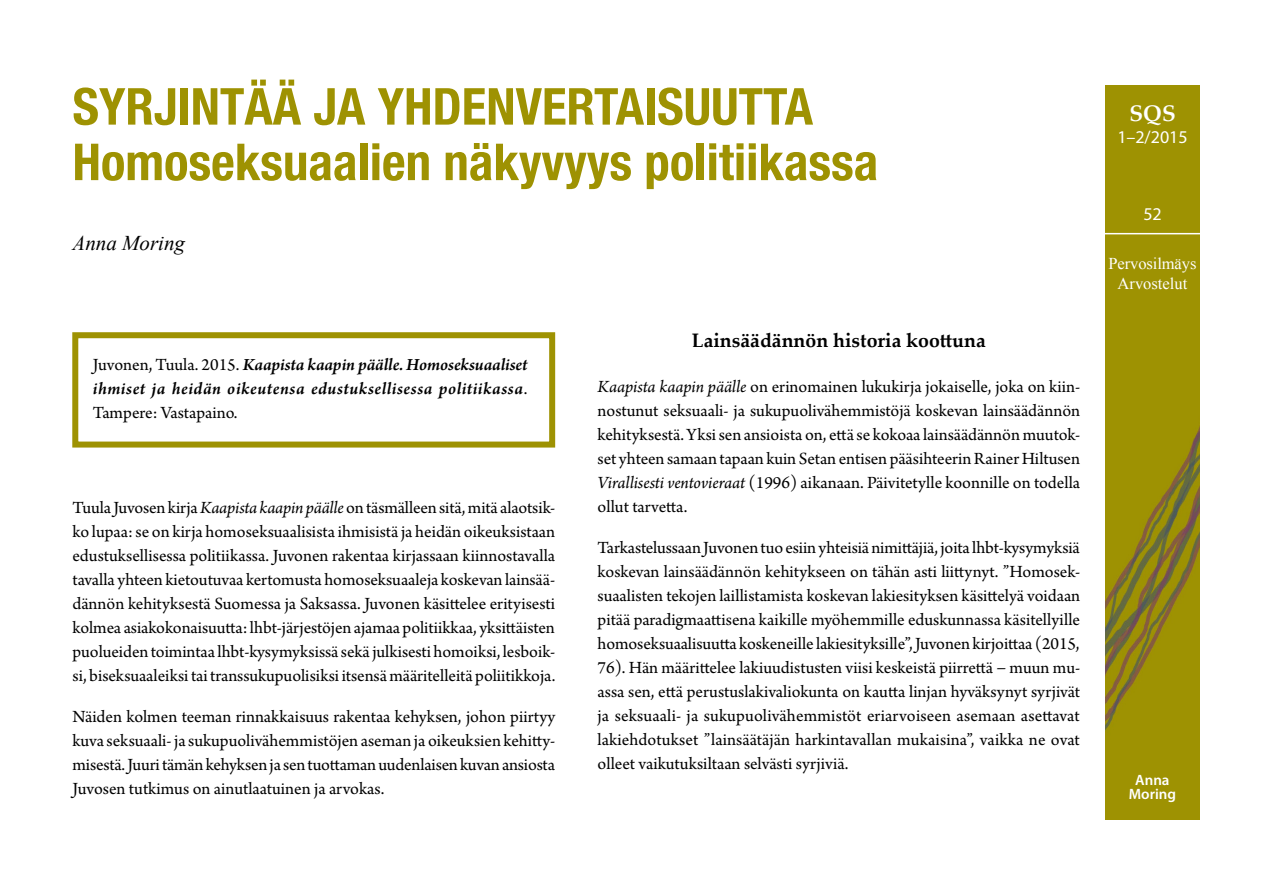
<style>
.page{position:relative;width:1263px;height:893px;background:#fff}
.page>*{position:absolute;margin:0;border:0;box-sizing:border-box;transform-origin:0 0}
.Pääotsikko_uusi_Helv{font:700 condensed 51px "Helvetica Neue";color:#9e9202}
.t1{font:700 22.5px "Palatino Linotype";color:#fff}
.Kirjoittaja{font:italic 21px "Times New Roman";color:#000}
.Väliotsikko_1{font:700 19.5px "Palatino Linotype";color:#000}
.Leipateksti_suomi-ta{font:18px/24px "Arno Pro";color:#000;text-align:justify}
.Leipateksti_runot{font:italic 600 18px/24px "Arno Pro";letter-spacing:.03em;color:#000;text-align:justify}
.Sivunumerot___lehtin{font:18px "Myriad Pro";color:#fff}
.t2{font:16.5px/19.8px "Times New Roman";letter-spacing:-.005em;color:#fff;text-align:center}
.t3{font:600 15px/13.5px "Myriad Pro";color:#fff;text-align:center}
.s1{font-weight:400;font-style:normal}
.s2{font-style:italic}
</style>
<div class="page">
<img style="left:1106px;top:85px;width:93px;height:735px">
<hr style="left:1101px;top:233px;width:104px;height:1px;background:#fff">
<div style="left:72px;top:332px;width:483px;height:116px;border:6px solid #9e9202"></div>
<p class="Pääotsikko_uusi_Helv" style="left:73px;top:76px;width:742px">SYRJINTÄÄ JA YHDENVERTAISUUTTA</p>
<p class="Pääotsikko_uusi_Helv" style="left:73px;top:131px;width:807px">Homoseksuaalien näkyvyys politiikassa</p>
<p class="Kirjoittaja" style="left:73px;top:228px;width:114px">Anna Moring</p>
<p class="Leipateksti_runot" style="left:93px;top:354px;width:436px"><span class="s1">Juvonen, Tuula. 2015.</span> Kaapista kaapin päälle. Homoseksuaaliset ihmiset ja heidän oikeutensa edustuksellisessa politiikassa<span class="s1">.<br>Tampere: Vastapaino.</span></p>
<p class="Leipateksti_suomi-ta" style="left:73px;top:496px;width:484px">Tuula Juvosen kirja <span class="s2">Kaapista kaapin päälle</span> on täsmälleen sitä, mitä alaotsik&shy;ko lupaa: se on kirja homoseksuaalisista ihmisistä ja heidän oikeuksistaan edustuksellisessa politiikassa. Juvonen rakentaa kirjassaan kiinnostavalla tavalla yhteen kietoutuvaa kertomusta homoseksuaaleja koskevan lainsää&shy;dännön kehityksestä Suomessa ja Saksassa. Juvonen käsittelee erityisesti kolmea asiakokonaisuutta: lhbt-järjestöjen ajamaa politiikkaa, yksittäisten puolueiden toimintaa lhbt-kysymyksissä sekä julkisesti homoiksi, lesboik&shy;si, biseksuaaleiksi tai transsukupuolisiksi itsensä määritelleitä poliitikkoja.</p>
<p class="Leipateksti_suomi-ta" style="left:73px;top:705px;width:484px">Näiden kolmen teeman rinnakkaisuus rakentaa kehyksen, johon piirtyy kuva seksuaali- ja sukupuolivähemmistöjen aseman ja oikeuksien kehitty&shy;misestä. Juuri tämän kehyksen ja sen tuottaman uudenlaisen kuvan ansiosta Juvosen tutkimus on ainutlaatuinen ja arvokas.</p>
<p class="Väliotsikko_1" style="left:692px;top:327px;width:295px">Lainsäädännön historia koottuna</p>
<p class="Leipateksti_suomi-ta" style="left:597px;top:376px;width:484px"><span class="s2">Kaapista kaapin päälle</span> on erinomainen lukukirja jokaiselle, joka on kiin&shy;nostunut seksuaali- ja sukupuolivähemmistöjä koskevan lainsäädännön kehityksestä. Yksi sen ansioista on, että se kokoaa lainsäädännön muutok&shy;set yhteen samaan tapaan kuin Setan entisen pääsihteerin Rainer Hiltusen <span class="s2">Virallisesti ventovieraat</span> (1996) aikanaan. Päivitetylle koonnille on todella ollut tarvetta.</p>
<p class="Leipateksti_suomi-ta" style="left:597px;top:537px;width:484px">Tarkastelussaan Juvonen tuo esiin yhteisiä nimittäjiä, joita lhbt-kysymyksiä koskevan lainsäädännön kehitykseen on tähän asti liittynyt. ”Homosek&shy;suaalisten tekojen laillistamista koskevan lakiesityksen käsittelyä voidaan pitää paradigmaattisena kaikille myöhemmille eduskunnassa käsitellyille homoseksuaalisuutta koskeneille lakiesityksille”, Juvonen kirjoittaa (2015, 76). Hän määrittelee lakiuudistusten viisi keskeistä piirrettä − muun mu&shy;assa sen, että perustuslakivaliokunta on kautta linjan hyväksynyt syrjivät ja seksuaali- ja sukupuolivähemmistöt eriarvoiseen asemaan asettavat lakiehdotukset ”lainsäätäjän harkintavallan mukaisina”, vaikka ne ovat olleet vaikutuksiltaan selvästi syrjiviä.</p>
<p class="t1" style="left:1129px;top:98px;width:48px">SQS</p>
<p class="Sivunumerot___lehtin" style="left:1117px;top:126px;width:72px">1–2/2015</p>
<p class="Sivunumerot___lehtin" style="left:1143px;top:203px;width:20px">52</p>
<p class="t2" style="left:1108px;top:253px;width:90px">Pervosilmäys<br>Arvostelut</p>
<p class="t3" style="left:1129px;top:773px;width:49px">Anna<br>Moring</p>
</div>
